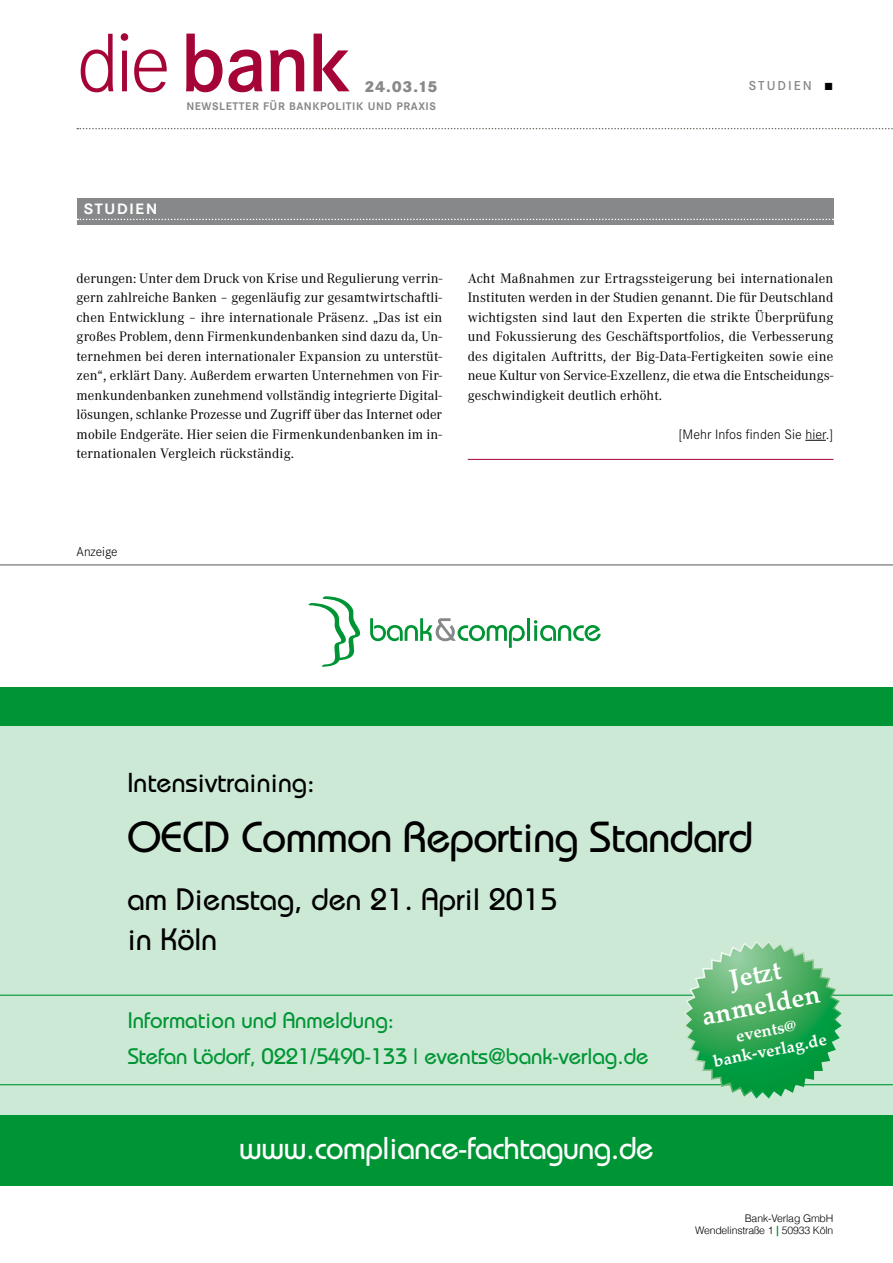
<style>
.page{position:relative;width:893px;height:1263px;background:#fff}
.page>*{position:absolute;margin:0;border:0;box-sizing:border-box;transform-origin:0 0}
.t1{font:600 86.1px "Corporate S";color:#a50437}
.t2{font:500 43.35px "Bauhaus Std";letter-spacing:-.015em;color:#000}
.t3{font:500 31.5px "Bauhaus Std";letter-spacing:-.015em;color:#fff}
.t4{font:500 30.9px/39.8px "Bauhaus Std";color:#000}
.t5{font:500 27.3px "Bauhaus Std";color:#000}
.t6{font:700 25.95px/31px "Palatino Linotype";color:#fff;text-align:center}
.t7{font:500 22.5px/35.8px "Bauhaus Std";color:#009534}
.t8{font:600 21px "Corporate SSC";letter-spacing:.05em;color:#fff}
.t9{font:700 16.5px/20.2px "Palatino Linotype";color:#fff;text-align:center}
.t10{font:800 16.5px "Corporate S";color:#87888a}
.t11{font:14.25px/19.5px "Corporate A";letter-spacing:.01em;color:#000;text-align:justify}
.t12{font:300 14.25px "Corporate S";letter-spacing:.005em;color:#000}
.t13{font:600 13.5px "Corporate S";letter-spacing:.15em;color:#87888a}
.t14{font:300 13.5px "Corporate S";color:#000}
.t15{font:700 11.55px "Corporate S";letter-spacing:.05em;color:#87888a}
.t16{font:300 10.5px/12.6px "Helvetica LT";letter-spacing:-.015em;color:#000;text-align:right}
.s1{font-weight:300}
.s2{font-family:"The Sans Bold Expert";font-weight:400;font-size:10.5px;color:#000}
.s3{font-weight:700;color:#009534}
</style>
<div class="page">
<hr style="left:468px;top:459px;width:365px;height:1px;background:#a50437">
<svg style="left:805px;top:440px;width:21px;height:1px"></svg>
<div style="left:77px;top:198px;width:756px;height:26px;background:#87888a"></div>
<svg style="left:77px;top:219px;width:756px;height:1px"></svg>
<hr style="left:0;top:564px;width:893px;height:1px;background:#58585a">
<svg style="left:77px;top:128px;width:816px;height:1px"></svg>
<div style="left:0;top:687px;width:893px;height:499px;background:#009534"></div>
<svg style="left:308px;top:596px;width:52px;height:71px"></svg>
<svg style="left:370px;top:618px;width:155px;height:30px"></svg>
<hr style="left:527px;top:618px;width:3px;height:23px;background:#009534">
<svg style="left:534px;top:620px;width:67px;height:21px"></svg>
<div style="left:0;top:726px;width:893px;height:388px;background:#cce9d6"></div>
<hr style="left:0;top:1084px;width:893px;height:1px;background:#009534">
<hr style="left:0;top:995px;width:893px;height:1px;background:#009534">
<svg style="left:682px;top:941px;width:161px;height:158px"></svg>
<h1 class="t1" style="left:77px;top:13px;width:276px"><span class="s1">die</span>bank</h1>
<p class="t15" style="left:186px;top:100px;width:251px">NEWSLETTER FÜR BANKPOLITIK UND PRAXIS</p>
<p class="t10" style="left:364px;top:76px;width:75px">24.03.15</p>
<h3 class="t8" style="left:83px;top:195px;width:76px">studien</h3>
<p class="t13" style="left:749px;top:78px;width:86px">STUDIEN <span class="s2">ó</span></p>
<p class="t11" style="left:77px;top:269px;width:367px">derungen: Unter dem Druck von Krise und Regulierung verrin&shy;gern zahlreiche Banken – gegenläufig zur gesamtwirtschaftli&shy;chen Entwicklung – ihre internationale Präsenz. „Das ist ein großes Problem, denn Firmenkundenbanken sind dazu da, Un&shy;ternehmen bei deren internationaler Expansion zu unterstüt&shy;zen“, erklärt Dany. Außerdem erwarten Unternehmen von Fir&shy;menkundenbanken zunehmend vollständig integrierte Digital&shy;lösungen, schlanke Prozesse und Zugriff über das Internet oder mobile Endgeräte. Hier seien die Firmenkundenbanken im in&shy;ternationalen Vergleich rückständig.</p>
<p class="t11" style="left:468px;top:269px;width:367px">Acht Maßnahmen zur Ertragssteigerung bei internationalen Instituten werden in der Studien genannt. Die für Deutschland wichtigsten sind laut den Experten die strikte Überprüfung und Fokussierung des Geschäftsportfolios, die Verbesserung des digitalen Auftritts, der Big-Data-Fertigkeiten sowie eine neue Kultur von Service-Exzellenz, die etwa die Entscheidungs&shy;geschwindigkeit deutlich erhöht.</p>
<p class="t12" style="left:679px;top:426px;width:156px">[Mehr Infos finden Sie hier.]</p>
<p class="t14" style="left:77px;top:544px;width:43px">Anzeige</p>
<h3 class="t5" style="left:128px;top:766px;width:189px">Intensivtraining:</h3>
<h2 class="t2" style="left:128px;top:812px;width:627px">OECD Common Reporting Standard</h2>
<h3 class="t4" style="left:128px;top:879px;width:431px">am Dienstag, den 21. April 2015 in Köln</h3>
<h3 class="t7" style="left:128px;top:1002px;width:522px">Information und Anmeldung:<br>Stefan Lödorf, 0221/5490-133 | events@bank-verlag.de</h3>
<h3 class="t3" style="left:239px;top:1129px;width:416px">www.compliance-fachtagung.de</h3>
<h3 class="t6" style="left:693px;top:970px;width:121px;rotate:-11deg">Jetzt anmelden</h3>
<p class="t9" style="left:707px;top:1031px;width:117px;rotate:-11deg">events@ bank-verlag.de</p>
<p class="t16" style="left:695px;top:1211px;width:140px">Bank-Verlag GmbH<br>Wendelinstraße 1 <span class="s3">|</span> 50933 Köln</p>
</div>
